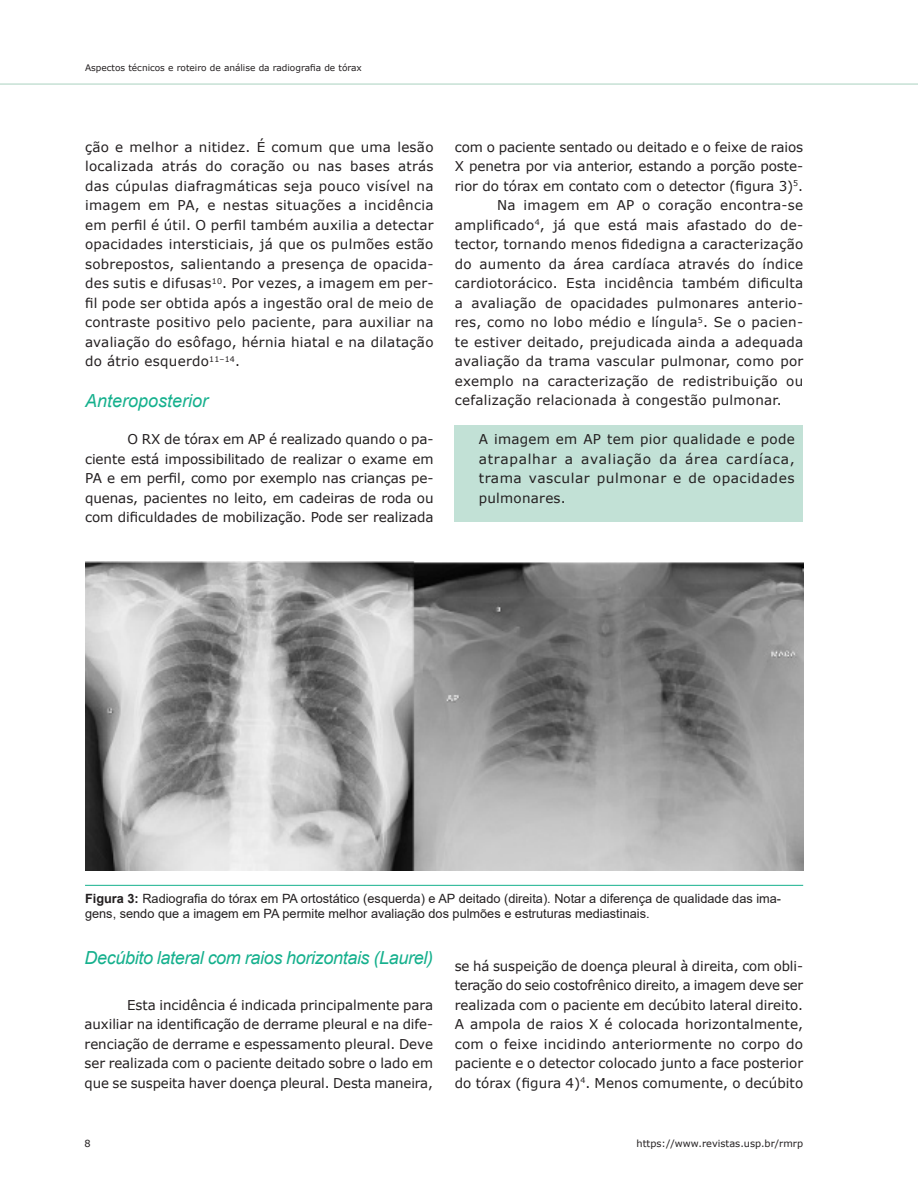
<style>
.page{position:relative;width:918px;height:1188px;background:#fff}
.page>*{position:absolute;margin:0;border:0;box-sizing:border-box;transform-origin:0 0}
.SUB3{font:italic 18px "Arial";letter-spacing:-.02em;color:#15b08d}
.SUB3-2{font:italic 18px "Arial";color:#15b08d}
.TXT{font:13.5px/19.5px "Verdana";letter-spacing:-.005em;color:#231f20;text-align:justify}
.Bullets_1{font:13.5px/19.5px "Verdana";letter-spacing:.04em;color:#231f20;text-align:justify}
.Fig_Tit{font:12.75px/15.3px "Arial";color:#231f20}
.t1{font:9.75px "Verdana";color:#231f20}
.t2{font:9px "Verdana";color:#231f20}
.s1{font-weight:700}
</style>
<div class="page">
<hr style="left:0;top:83px;width:918px;height:2px;background:#c6e1d4">
<div style="left:455px;top:425px;width:348px;height:97px;background:#c2e1d6"></div>
<hr style="left:85px;top:885px;width:718px;height:1px;background:#15b08d">
<img style="left:85px;top:561px;width:718px;height:309px">
<p class="t2" style="left:85px;top:62px;width:278px">Aspectos técnicos e roteiro de análise da radiografia de tórax</p>
<p class="TXT" style="left:85px;top:137px;width:350px">ção e melhor a nitidez. É comum que uma lesão localizada atrás do coração ou nas bases atrás das cúpulas diafragmáticas seja pouco visível na imagem em PA, e nestas situações a incidência em perfil é útil. O perfil também auxilia a detectar opacidades intersticiais, já que os pulmões estão sobrepostos, salientando a presença de opacida&shy;des sutis e difusas<sup>10</sup>. Por vezes, a imagem em per&shy;fil pode ser obtida após a ingestão oral de meio de contraste positivo pelo paciente, para auxiliar na avaliação do esôfago, hérnia hiatal e na dilatação do átrio esquerdo<sup>11–14</sup>.</p>
<p class="SUB3-2" style="left:85px;top:389px;width:125px">Anteroposterior</p>
<p class="TXT" style="left:85px;top:429px;width:350px;text-indent:43px">O RX de tórax em AP é realizado quando o pa&shy;ciente está impossibilitado de realizar o exame em PA e em perfil, como por exemplo nas crianças pe&shy;quenas, pacientes no leito, em cadeiras de roda ou com dificuldades de mobilização. Pode ser realizada</p>
<p class="TXT" style="left:455px;top:137px;width:350px">com o paciente sentado ou deitado e o feixe de raios X penetra por via anterior, estando a porção poste&shy;rior do tórax em contato com o detector (figura 3)<sup>5</sup>.</p>
<p class="TXT" style="left:455px;top:195px;width:350px;text-indent:43px">Na imagem em AP o coração encontra-se amplificado<sup>4</sup>, já que está mais afastado do de&shy;tector, tornando menos fidedigna a caracterização do aumento da área cardíaca através do índice cardiotorácico. Esta incidência também dificulta a avaliação de opacidades pulmonares anterio&shy;res, como no lobo médio e língula<sup>5</sup>. Se o pacien&shy;te estiver deitado, prejudicada ainda a adequada avaliação da trama vascular pulmonar, como por exemplo na caracterização de redistribuição ou cefalização relacionada à congestão pulmonar.</p>
<p class="Bullets_1" style="left:479px;top:429px;width:317px">A imagem em AP tem pior qualidade e pode atrapalhar a avaliação da área cardíaca, trama vascular pulmonar e de opacidades pulmonares.</p>
<p class="Fig_Tit" style="left:85px;top:891px;width:698px"><span class="s1">Figura 3:</span> Radiografia do tórax em PA ortostático (esquerda) e AP deitado (direita). Notar a diferença de qualidade das ima&shy;gens, sendo que a imagem em PA permite melhor avaliação dos pulmões e estruturas mediastinais.</p>
<p class="SUB3" style="left:85px;top:946px;width:350px">Decúbito lateral com raios horizontais (Laurel)</p>
<p class="TXT" style="left:85px;top:995px;width:350px;text-indent:43px">Esta incidência é indicada principalmente para auxiliar na identificação de derrame pleural e na dife&shy;renciação de derrame e espessamento pleural. Deve ser realizada com o paciente deitado sobre o lado em que se suspeita haver doença pleural. Desta maneira,</p>
<p class="TXT" style="left:455px;top:956px;width:350px">se há suspeição de doença pleural à direita, com obli&shy;teração do seio costofrênico direito, a imagem deve ser realizada com o paciente em decúbito lateral direito.<br>A ampola de raios X é colocada horizontalmente, com o feixe incidindo anteriormente no corpo do paciente e o detector colocado junto a face posterior do tórax (figura 4)<sup>4</sup>. Menos comumente, o decúbito</p>
<p class="t1" style="left:85px;top:1137px;width:8px">8</p>
<p class="t1" style="left:637px;top:1137px;width:168px">https://www.revistas.usp.br/rmrp</p>
</div>
